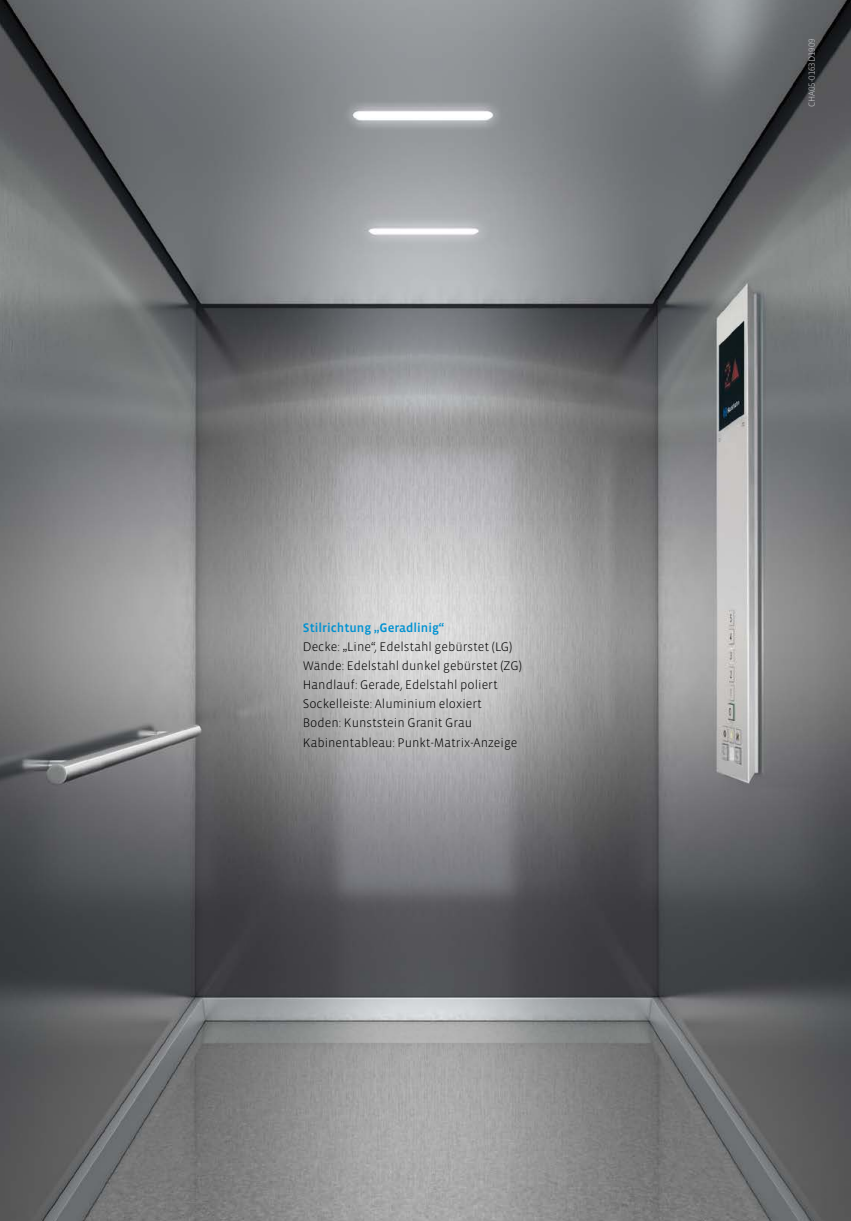
<style>
.page{position:relative;width:851px;height:1221px;background:#fff}
.page>*{position:absolute;margin:0;border:0;box-sizing:border-box;transform-origin:0 0}
.HH_Head3_Copy_8_5pt{font:300 12.75px "Vista Sans OT";color:#000}
.HH_Head3_Copy_8_5pt-2{font:500 12.75px "Vista Sans OT";color:#0091d1}
.HH_Druckstücknummer{font:300 9px "Vista Sans OT";color:#c7c8ca}
</style>
<div class="page">
<img style="left:0;top:0;width:850px;height:1220px">
<p class="HH_Head3_Copy_8_5pt-2" style="left:303px;top:621px;width:143px">Stilrichtung „Geradlinig“</p>
<p class="HH_Head3_Copy_8_5pt" style="left:303px;top:640px;width:211px">Decke: „Line“, Edelstahl gebürstet (LG)</p>
<p class="HH_Head3_Copy_8_5pt" style="left:303px;top:659px;width:220px">Wände: Edelstahl dunkel gebürstet (ZG)</p>
<p class="HH_Head3_Copy_8_5pt" style="left:303px;top:678px;width:196px">Handlauf: Gerade, Edelstahl poliert</p>
<p class="HH_Head3_Copy_8_5pt" style="left:303px;top:697px;width:180px">Sockelleiste: Aluminium eloxiert</p>
<p class="HH_Head3_Copy_8_5pt" style="left:303px;top:716px;width:171px">Boden: Kunststein Granit Grau</p>
<p class="HH_Head3_Copy_8_5pt" style="left:303px;top:735px;width:216px">Kabinentableau: Punkt-Matrix-Anzeige</p>
<p class="HH_Druckstücknummer" style="left:807px;top:107px;width:71px;rotate:-90deg">CHA05-0163D1909</p>
</div>
